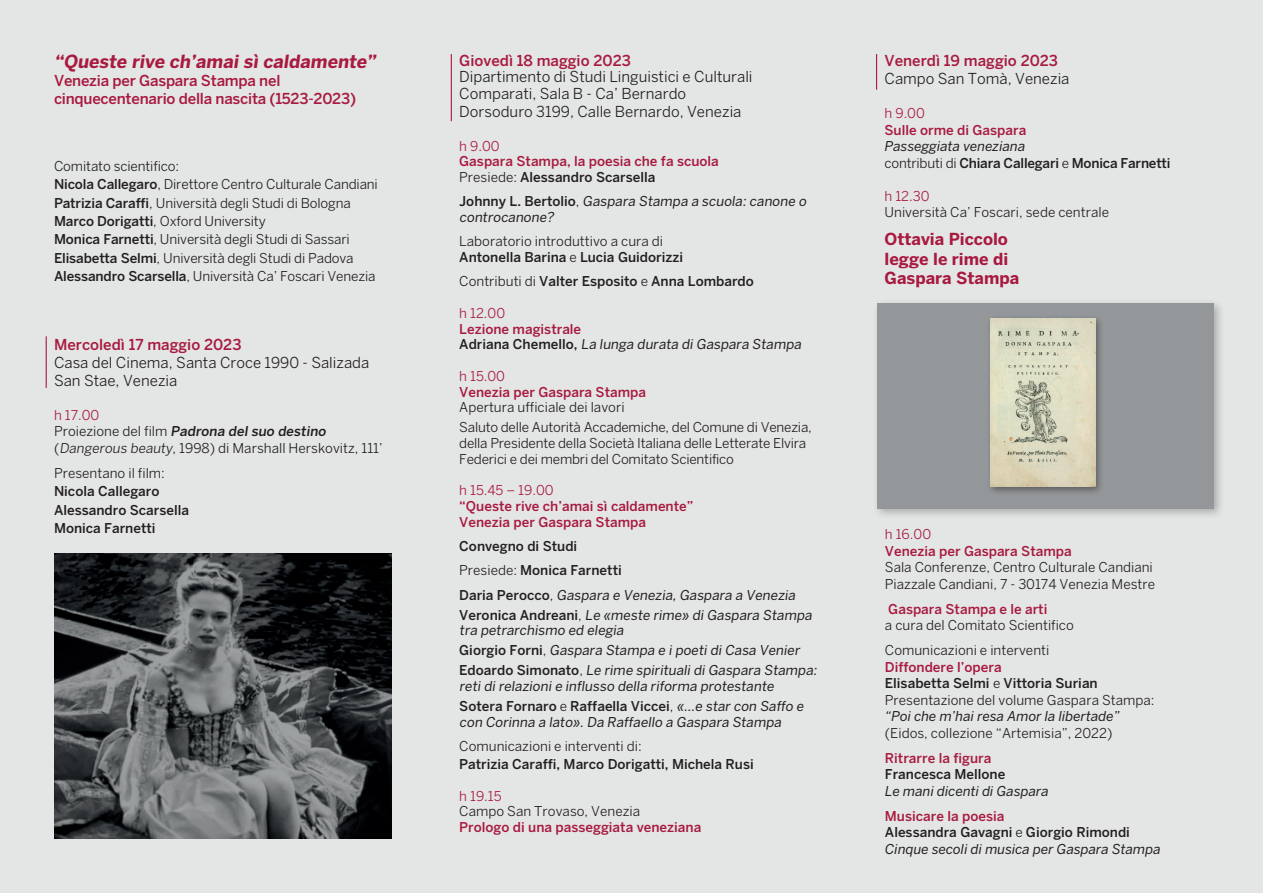
<style>
.page{position:relative;width:1263px;height:893px;background:#e4e6e6}
.page>*{position:absolute;margin:0;border:0;box-sizing:border-box;transform-origin:0 0}
.t1{font:700 18px "Benton Sans";color:#a81a3f}
.t2{font:700 16.5px/19.5px "Benton Sans";color:#a81a3f}
.t3{font:15px/18px "Benton Sans";color:#231f20}
.t4{font:500 15px/18px "Benton Sans";letter-spacing:-.015em;color:#a81a3f}
.t5{font:13.5px/18.3px "Benton Sans";color:#231f20}
.t6{font:13.5px/15.8px "Benton Sans";color:#231f20}
.t7{font:500 13.5px/18.6px "Benton Sans";color:#231f20}
.t8{font:500 13.5px/15.8px "Benton Sans";color:#a81a3f}
.t9{font:italic 13.5px/16.5px "Benton Sans";color:#231f20}
.t10{font:13.5px "Benton Sans";color:#a81a3f}
.s1{font-weight:500}
.s2{color:#a81a3f}
.s3{font-weight:400;color:#231f20}
.s4{color:#231f20}
.s5{font-style:inherit}
.s6{font-weight:400}
.s7{font-weight:500;color:#a81a3f}
.s8{font-weight:400;font-style:italic}
.s9{font-weight:500;font-style:normal;color:#a81a3f}
.s10{font-weight:500;font-style:normal}
.s11{font-style:normal}
</style>
<div class="page">
<img style="left:54px;top:553px;width:337px;height:286px">
<hr style="left:46px;top:336px;width:1px;height:52px;background:#a81a3f">
<hr style="left:451px;top:54px;width:1px;height:67px;background:#a81a3f">
<hr style="left:876px;top:54px;width:1px;height:36px;background:#a81a3f">
<div style="left:872px;top:298px;width:353px;height:222px;background:#231f20;opacity:.3"></div>
<div style="left:877px;top:303px;width:337px;height:206px;background:#939799"></div>
<div style="left:987px;top:314px;width:117px;height:182px;background:#231f20;opacity:.5"></div>
<img style="left:991px;top:318px;width:104px;height:169px">
<h1 class="t1" style="left:54px;top:51px;width:326px">“Queste rive ch’amai sì caldamente”</h1>
<p class="t4" style="left:54px;top:72px;width:304px">Venezia per Gaspara Stampa nel cinquecentenario della nascita (1523-2023)</p>
<p class="t5" style="left:54px;top:157px;width:325px">Comitato scientifico:<br><span class="s1">Nicola Callegaro</span>, Direttore Centro Culturale Candiani <span class="s1">Patrizia Caraffi</span>, Università degli Studi di Bologna <span class="s1">Marco Dorigatti</span>, Oxford University<br><span class="s1">Monica Farnetti</span>, Università degli Studi di Sassari <span class="s1">Elisabetta Selmi</span>, Università degli Studi di Padova <span class="s1">Alessandro Scarsella</span>, Università Ca’ Foscari Venezia</p>
<p class="t4" style="left:54px;top:335px;width:189px">Mercoledì 17 maggio 2023</p>
<p class="t3" style="left:54px;top:353px;width:317px">Casa del Cinema, Santa Croce 1990 - Salizada<br>San Stae, Venezia</p>
<p class="t5" style="left:54px;top:406px;width:330px;line-height:16.5px"><span class="s2">h 17.00<br></span>P r o i e z i o n e d e l f i l m <span class="s1">Padrona del suo destino </span>(Dangerous beauty, 1998) di Marshall Herskovitz, 111’</p>
<p class="t5" style="left:54px;top:463px;width:112px">Presentano il film:</p>
<p class="t7" style="left:54px;top:482px;width:137px">Nicola Callegaro<br>Alessandro Scarsella<br>Monica Farnetti</p>
<p class="t4" style="left:459px;top:51px;width:173px">Giovedì 18 maggio 2023</p>
<p class="t3" style="left:459px;top:68px;width:295px;line-height:16.5px">Dipartimento di Studi Linguistici e Culturali<br>Comparati, Sala B - Ca’ Bernardo</p>
<p class="t3" style="left:459px;top:102px;width:284px">Dorsoduro 3199, Calle Bernardo, Venezia</p>
<p class="t10" style="left:459px;top:138px;width:42px">h 9.00</p>
<p class="t8" style="left:459px;top:153px;width:261px">Gaspara Stampa, la poesia che fa scuola<br><span class="s3">Presiede:</span> <span class="s4">Alessandro Scarsella</span></p>
<p class="t6" style="left:459px;top:193px;width:351px"><span class="s1">J o h n ny L . B e rto l i o</span> <span class="s5">,</span> Gaspara Stampa a scuola: canone o controcanone?</p>
<p class="t5" style="left:459px;top:233px;width:225px;line-height:15.8px">Laboratorio introduttivo a cura di<br><span class="s1">Antonella Barina</span> e <span class="s1">Lucia Guidorizzi</span></p>
<p class="t7" style="left:459px;top:272px;width:296px"><span class="s6">Contributi di</span> Valter Esposito <span class="s6">e</span> Anna Lombardo</p>
<p class="t10" style="left:459px;top:305px;width:47px">h 12.00</p>
<p class="t6" style="left:459px;top:321px;width:346px"><span class="s7">Lezione magistrale<br></span><span class="s1">Ad r i a n a C h e m e l l o ,</span> La lunga durata di Gaspara Stampa</p>
<p class="t10" style="left:459px;top:368px;width:47px">h 15.00</p>
<p class="t8" style="left:459px;top:384px;width:188px">Venezia per Gaspara Stampa</p>
<p class="t5" style="left:459px;top:397px;width:354px;line-height:20px">Apertura ufficiale dei lavori<br>Saluto delle Autorità Accademiche, del Comune di Venezia,</p>
<p class="t5" style="left:459px;top:435px;width:348px;line-height:15.8px">della Presidente della Società Italiana delle Letterate Elvira<br>Federici e dei membri del Comitato Scientifico</p>
<p class="t10" style="left:459px;top:482px;width:96px">h 15.45 – 19.00</p>
<p class="t8" style="left:459px;top:498px;width:236px">“Queste rive ch’amai sì caldamente”<br>Venezia per Gaspara Stampa</p>
<p class="t7" style="left:459px;top:534px;width:340px;line-height:24.3px">Convegno di Studi<br><span class="s6">Presiede:</span> Monica Farnetti<br>D a r i a P e ro cco <span class="s6">,</span> <span class="s6">Gaspara e Venezia, Gaspara a Venezia</span></p>
<p class="t6" style="left:459px;top:607px;width:356px"><span class="s1">Ve ro n i ca A n d rea n i</span> <span class="s5">,</span> Le «meste rime» di Gaspara Stampa tra petrarchismo ed elegia</p>
<p class="t6" style="left:459px;top:640px;width:361px;line-height:20px"><span class="s1">G i o rg i o F o r n i</span> <span class="s5">,</span> Gaspara Stampa e i poeti di Casa Venier<br><span class="s1">Ed oa rd o S i m o n ato</span> <span class="s5">,</span> Le rime spirituali di Gaspara Stampa:</p>
<p class="t6" style="left:459px;top:676px;width:348px;line-height:20px">reti di relazioni e influsso della riforma protestante<br><span class="s1">Sotera Fornaro</span> <span class="s5">e</span> <span class="s1">Raffaella Viccei</span><span class="s5">,</span> «…e star con Saffo e</p>
<p class="t6" style="left:459px;top:714px;width:326px">con Corinna a lato». Da Raffaello a Gaspara Stampa</p>
<p class="t5" style="left:459px;top:737px;width:184px">Comunicazioni e interventi di:</p>
<p class="t7" style="left:459px;top:755px;width:296px">Patrizia Caraffi, Marco Dorigatti, Michela Rusi</p>
<p class="t10" style="left:459px;top:788px;width:44px">h 19.15</p>
<p class="t5" style="left:459px;top:802px;width:182px">Campo San Trovaso, Venezia</p>
<p class="t8" style="left:459px;top:819px;width:244px">Prologo di una passeggiata veneziana</p>
<p class="t4" style="left:884px;top:51px;width:175px">Venerdì 19 maggio 2023</p>
<p class="t3" style="left:884px;top:69px;width:186px">Campo San Tomà, Venezia</p>
<p class="t10" style="left:884px;top:105px;width:42px">h 9.00</p>
<p class="t8" style="left:884px;top:122px;width:143px">Sulle orme di Gaspara</p>
<p class="t7" style="left:884px;top:138px;width:287px;line-height:16.5px"><span class="s8">Passeggiata veneziana<br></span><span class="s6">contributi di</span> Chiara Callegari <span class="s6">e</span> Monica Farnetti</p>
<p class="t10" style="left:884px;top:188px;width:47px">h 12.30</p>
<p class="t5" style="left:884px;top:203px;width:226px">Università Ca’ Foscari, sede centrale</p>
<p class="t2" style="left:884px;top:229px;width:136px">Ottavia Piccolo legge le rime di<br>Gaspara Stampa</p>
<p class="t10" style="left:885px;top:526px;width:48px">h 16.00</p>
<p class="t8" style="left:885px;top:543px;width:188px">Venezia per Gaspara Stampa</p>
<p class="t5" style="left:885px;top:559px;width:272px;line-height:16.5px">Sala Conferenze, Centro Culturale Candiani<br>Piazzale Candiani, 7 - 30174 Venezia Mestre</p>
<p class="t8" style="left:888px;top:601px;width:161px">Gaspara Stampa e le arti</p>
<p class="t5" style="left:885px;top:613px;width:190px;line-height:25px">a cura del Comitato Scientifico<br>Comunicazioni e interventi</p>
<p class="t5" style="left:885px;top:658px;width:271px;line-height:16.5px"><span class="s7">Diffondere l’opera<br></span><span class="s1">Elisabetta Selmi</span> e <span class="s1">Vittoria Surian<br></span>Presentazione del volume Gaspara Stampa:</p>
<p class="t9" style="left:885px;top:708px;width:236px">“Poi che m’hai resa Amor la libertade”</p>
<p class="t5" style="left:885px;top:723px;width:229px">(Eidos, collezione “Artemisia”, 2022)</p>
<p class="t8" style="left:885px;top:750px;width:108px">Ritrarre la figura</p>
<p class="t7" style="left:885px;top:765px;width:122px">Francesca Mellone</p>
<p class="t9" style="left:885px;top:782px;width:165px">Le mani dicenti di Gaspara</p>
<p class="t9" style="left:885px;top:807px;width:277px"><span class="s9">Musicare la poesia<br></span><span class="s10">Alessandra Gavagni</span> <span class="s11">e</span> <span class="s10">Giorgio Rimondi<br></span>Cinque secoli di musica per Gaspara Stampa</p>
</div>
